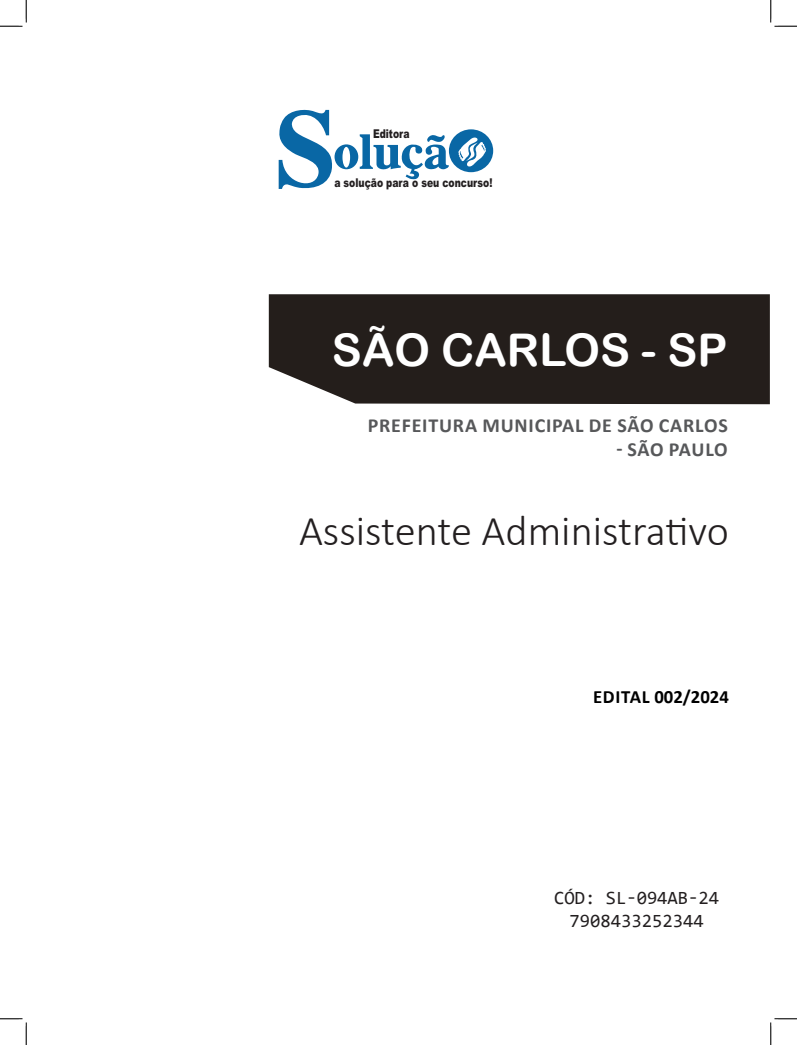
<style>
.page{position:relative;width:797px;height:1045px;background:#fff}
.page>*{position:absolute;margin:0;border:0;box-sizing:border-box;transform-origin:0 0}
.TÍTULO{font:45px "Arial Rounded MT Bold";color:#fff}
.CARGO{font:300 42.5px "Calibri";color:#231f20}
.SUBTÍTULO{font:700 20px "Calibri";letter-spacing:.04em;color:#57585a}
.SKU_CÓD{font:18.75px "Consolas";color:#231f20}
.EDITAL{font:700 18.75px "Calibri";color:#000}
.t1{font:900 12.12px "Arial";color:#231f20;scale:.76 1}
</style>
<div class="page">
<div style="left:269px;top:294px;width:500px;height:110px;background:#241e1b"></div>
<svg style="left:279px;top:110px;width:214px;height:79px"></svg>
<svg style="left:0;top:0;width:27px;height:27px"></svg>
<svg style="left:0;top:1018px;width:27px;height:27px"></svg>
<svg style="left:770px;top:0;width:27px;height:27px"></svg>
<svg style="left:770px;top:1018px;width:27px;height:27px"></svg>
<p class="t1" style="left:373px;top:125px;width:50px">Editora</p>
<p class="t1" style="left:334px;top:174px;width:210px">a solução para o seu concurso!</p>
<p class="TÍTULO" style="left:332px;top:323px;width:397px">SÃO CARLOS - SP</p>
<p class="SUBTÍTULO" style="left:368px;top:411px;width:361px">PREFEITURA MUNICIPAL DE SÃO CARLOS</p>
<p class="SUBTÍTULO" style="left:616px;top:435px;width:113px">- SÃO PAULO</p>
<p class="CARGO" style="left:299px;top:504px;width:431px">Assistente Administrativo</p>
<p class="EDITAL" style="left:593px;top:683px;width:137px">EDITAL 002/2024</p>
<p class="SKU_CÓD" style="left:554px;top:885px;width:166px">CÓD: SL-094AB-24</p>
<p class="SKU_CÓD" style="left:569px;top:907px;width:136px">7908433252344</p>
</div>
